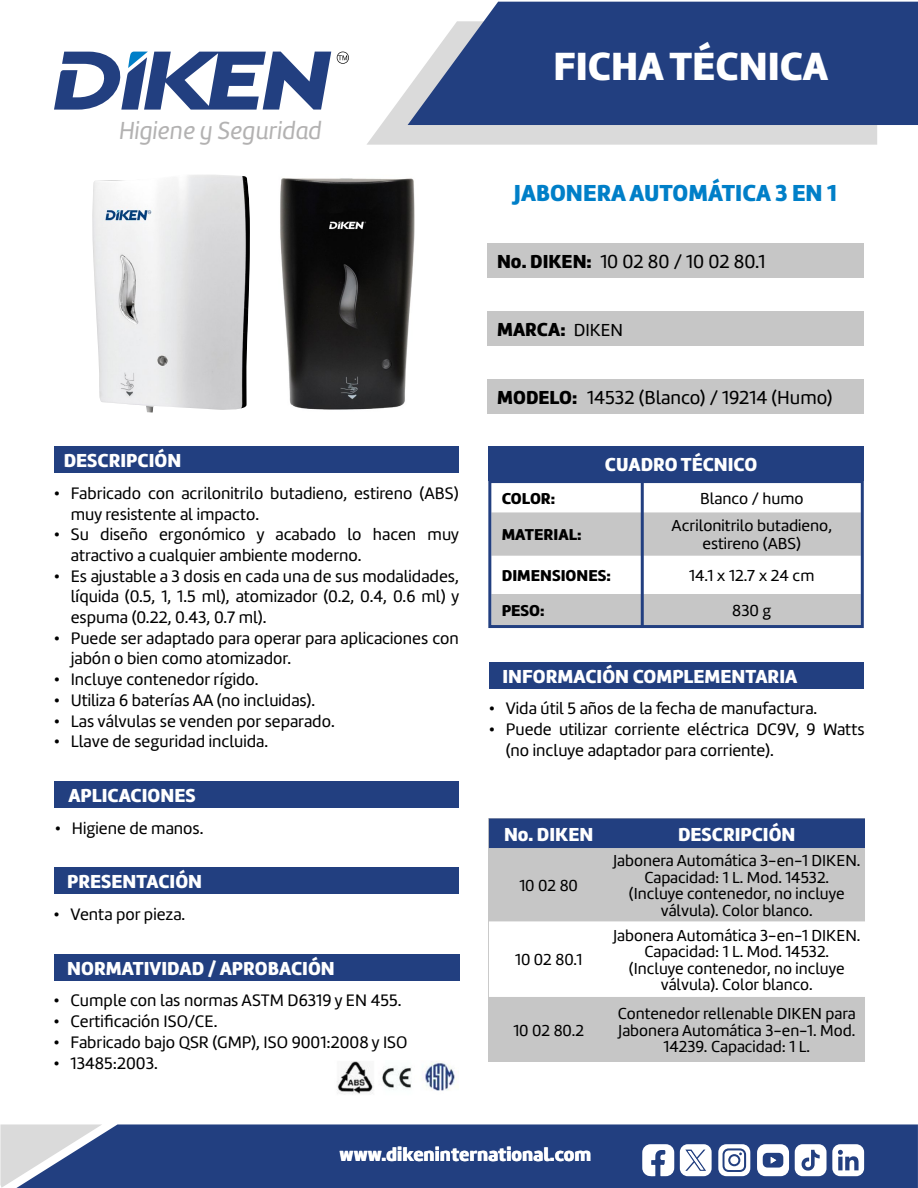
<style>
.page{position:relative;width:918px;height:1188px;background:#fff}
.page>*{position:absolute;margin:0;border:0;box-sizing:border-box;transform-origin:0 0}
.t1{font:40.8px "Amelia Basic Black";color:#fff}
.t2{font:25.5px "Amelia Basic Italic";color:#b3b2b2}
.t3{font:24px "Amelia Basic Black";color:#007fc8}
.t4{font:19.5px "Amelia Basic Black";color:#fff}
.t5{font:19.5px "Amelia Basic";color:#000}
.t6{font:19.5px "Amelia Basic Black";color:#000}
.t7{font:17.25px/20.7px "Amelia Basic";color:#000}
.t8{font:16.5px/16.5px "Amelia Basic";color:#000;text-align:center}
.t9{font:16.35px "Amelia Basic Black";color:#000}
.s1{font-family:"Amelia Basic Black"}
.s2{font-family:"Amelia Basic";font-size:18px}
</style>
<div class="page">
<div style="left:102px;top:1124px;width:816px;height:64px;background:#223f80"></div>
<svg style="left:0;top:1124px;width:102px;height:64px;background:#9ea8bf"></svg>
<svg style="left:367px;top:88px;width:510px;height:57px;background:#ddddde"></svg>
<svg style="left:408px;top:2px;width:510px;height:123px;background:#36508b"></svg>
<svg style="left:54px;top:51px;width:277px;height:59px"></svg>
<svg style="left:337px;top:52px;width:12px;height:12px"></svg>
<svg style="left:680px;top:1144px;width:32px;height:32px"></svg>
<svg style="left:642px;top:1144px;width:32px;height:32px"></svg>
<svg style="left:718px;top:1144px;width:32px;height:32px"></svg>
<div style="left:730px;top:1156px;width:8px;height:8px;background:#fff;border-radius:50%"></div>
<svg style="left:757px;top:1144px;width:32px;height:32px"></svg>
<svg style="left:795px;top:1144px;width:69px;height:32px"></svg>
<div style="left:489px;top:446px;width:375px;height:34px;background:#223f80"></div>
<div style="left:487px;top:244px;width:377px;height:34px;background:#c6c6c6"></div>
<div style="left:487px;top:312px;width:377px;height:34px;background:#c6c6c6"></div>
<div style="left:487px;top:379px;width:377px;height:34px;background:#c6c6c6"></div>
<div style="left:54px;top:446px;width:405px;height:27px;background:#223f80"></div>
<div style="left:54px;top:781px;width:405px;height:27px;background:#223f80"></div>
<div style="left:54px;top:868px;width:405px;height:26px;background:#223f80"></div>
<div style="left:489px;top:662px;width:375px;height:27px;background:#223f80"></div>
<div style="left:489px;top:819px;width:376px;height:29px;background:#223f80"></div>
<div style="left:489px;top:848px;width:376px;height:214px;background:#c6c6c6"></div>
<svg style="left:489px;top:921px;width:376px;height:76px"></svg>
<svg style="left:492px;top:484px;width:368px;height:140px"></svg>
<div style="left:488px;top:480px;width:376px;height:148px;border:3px solid #223f80"></div>
<hr style="left:641px;top:481px;width:3px;height:146px;background:#223f80">
<div style="left:54px;top:954px;width:405px;height:27px;background:#223f80"></div>
<img style="left:337px;top:1061px;width:120px;height:33px">
<img style="left:92px;top:175px;width:158px;height:238px">
<img style="left:280px;top:178px;width:135px;height:232px">
<h2 class="t2" style="left:119px;top:116px;width:204px">Higiene y Seguridad</h2>
<p class="t4" style="left:64px;top:449px;width:119px">DESCRIPCIÓN</p>
<p class="t7" style="left:71px;top:483px;width:389px;text-indent:-17px">• Fabricado con acrilonitrilo butadieno, estireno (ABS) muy resistente al impacto.</p>
<p class="t7" style="left:71px;top:524px;width:390px;text-indent:-17px">• Su diseño ergonómico y acabado lo hacen muy atractivo a cualquier ambiente moderno.</p>
<p class="t7" style="left:71px;top:566px;width:390px;text-align:justify;text-indent:-17px">• Es ajustable a 3 dosis en cada una de sus modalidades, líquida (0.5, 1, 1.5 ml), atomizador (0.2, 0.4, 0.6 ml) y espuma (0.22, 0.43, 0.7 ml).</p>
<p class="t7" style="left:71px;top:628px;width:390px;text-indent:-17px">• Puede ser adaptado para operar para aplicaciones con jabón o bien como atomizador.</p>
<p class="t7" style="left:54px;top:669px;width:206px">• Incluye contenedor rígido.</p>
<p class="t7" style="left:54px;top:690px;width:263px">• Utiliza 6 baterías AA (no incluidas).</p>
<p class="t7" style="left:54px;top:711px;width:282px">• Las válvulas se venden por separado.</p>
<p class="t7" style="left:54px;top:731px;width:216px">• Llave de seguridad incluida.</p>
<p class="t4" style="left:68px;top:784px;width:129px">APLICACIONES</p>
<p class="t7" style="left:55px;top:818px;width:150px">• Higiene de manos.</p>
<p class="t4" style="left:67px;top:870px;width:136px">PRESENTACIÓN</p>
<p class="t7" style="left:54px;top:904px;width:133px">• Venta por pieza.</p>
<p class="t4" style="left:67px;top:956px;width:269px">NORMATIVIDAD / APROBACIÓN</p>
<p class="t7" style="left:54px;top:990px;width:349px">• Cumple con las normas ASTM D6319 y EN 455.</p>
<p class="t7" style="left:54px;top:1011px;width:165px">• Certificación ISO/CE.</p>
<p class="t7" style="left:54px;top:1032px;width:355px">• Fabricado bajo QSR (GMP), ISO 9001:2008 y ISO</p>
<p class="t7" style="left:54px;top:1052px;width:106px">• 13485:2003.</p>
<h1 class="t1" style="left:553px;top:41px;width:276px">FICHA TÉCNICA</h1>
<h3 class="t3" style="left:514px;top:179px;width:324px">JABONERA AUTOMÁTICA 3 EN 1</h3>
<p class="t5" style="left:497px;top:250px;width:270px"><span class="s1">No. DIKEN:</span> 10 02 80 / 10 02 80.1</p>
<p class="t6" style="left:497px;top:318px;width:127px">MARCA: <span class="s2">DIKEN</span></p>
<p class="t5" style="left:497px;top:386px;width:337px"><span class="s1">MODELO:</span> 14532 (Blanco) / 19214 (Humo)</p>
<p class="t4" style="left:605px;top:453px;width:154px">CUADRO TÉCNICO</p>
<p class="t9" style="left:502px;top:489px;width:55px">COLOR:</p>
<p class="t8" style="left:700px;top:490px;width:105px">Blanco / humo</p>
<p class="t9" style="left:502px;top:525px;width:81px">MATERIAL:</p>
<p class="t8" style="left:672px;top:517px;width:162px;line-height:17.9px">Acrilonitrilo butadieno, estireno (ABS)</p>
<p class="t9" style="left:502px;top:566px;width:111px">DIMENSIONES:</p>
<p class="t8" style="left:689px;top:567px;width:127px">14.1 x 12.7 x 24 cm</p>
<p class="t9" style="left:502px;top:600px;width:44px">PESO:</p>
<p class="t8" style="left:732px;top:602px;width:41px">830 g</p>
<p class="t4" style="left:503px;top:664px;width:296px">INFORMACIÓN COMPLEMENTARIA</p>
<p class="t7" style="left:489px;top:698px;width:330px">• Vida útil 5 años de la fecha de manufactura.</p>
<p class="t7" style="left:506px;top:719px;width:360px;text-indent:-17px">• Puede utilizar corriente eléctrica DC9V, 9 Watts (no incluye adaptador para corriente).</p>
<p class="t4" style="left:504px;top:822px;width:91px">No. DIKEN</p>
<p class="t4" style="left:678px;top:822px;width:119px">DESCRIPCIÓN</p>
<p class="t8" style="left:519px;top:877px;width:60px">10 02 80</p>
<p class="t8" style="left:613px;top:853px;width:249px">Jabonera Automática 3-en-1 DIKEN.<br>Capacidad: 1 L. Mod. 14532.<br>(Incluye contenedor, no incluye válvula). Color blanco.</p>
<p class="t8" style="left:515px;top:952px;width:69px">10 02 80.1</p>
<p class="t8" style="left:513px;top:1022px;width:72px">10 02 80.2</p>
<p class="t8" style="left:613px;top:927px;width:249px">Jabonera Automática 3-en-1 DIKEN.<br>Capacidad: 1 L. Mod. 14532.<br>(Incluye contenedor, no incluye válvula). Color blanco.</p>
<p class="t8" style="left:618px;top:1005px;width:240px">Contenedor rellenable DIKEN para<br>Jabonera Automática 3-en-1. Mod.<br>14239. Capacidad: 1 L.</p>
<p class="t4" style="left:340px;top:1143px;width:253px">www.dikeninternational.com</p>
</div>
